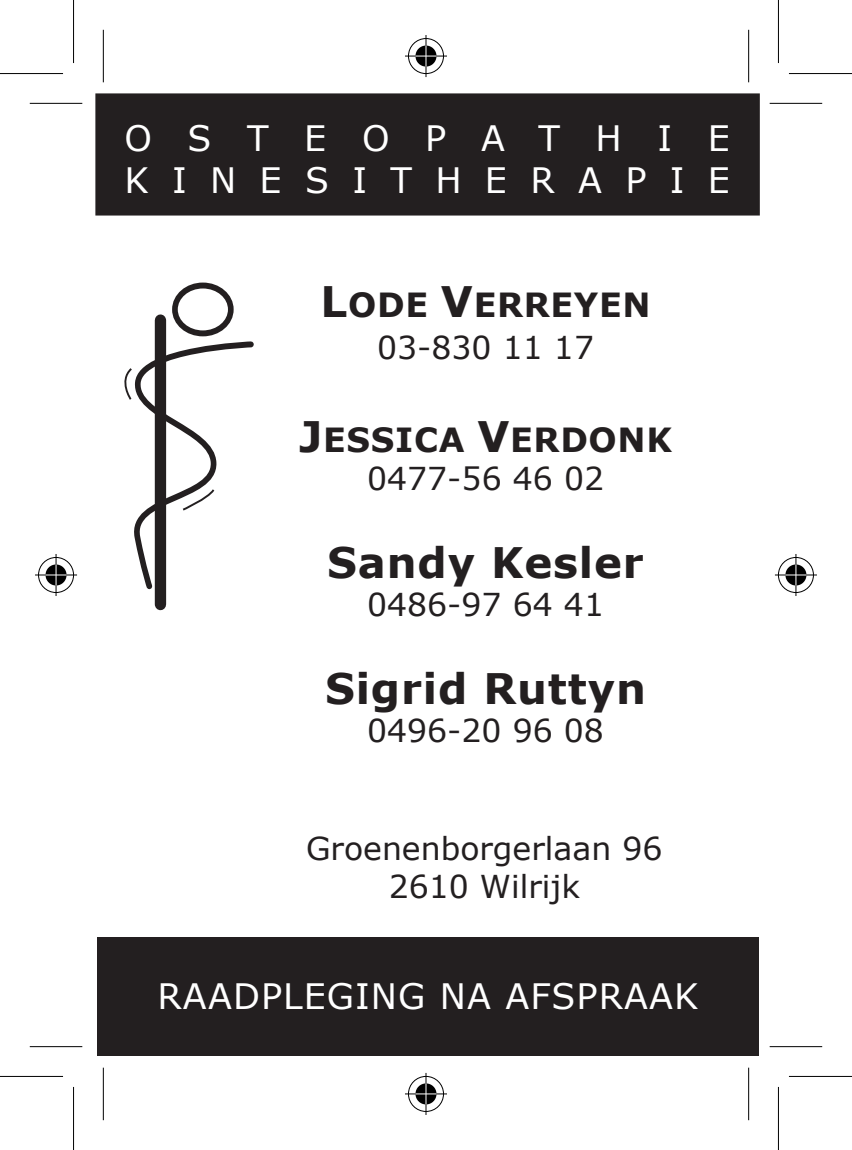
<style>
.page{position:relative;width:852px;height:1150px;background:#fff}
.page>*{position:absolute;margin:0;border:0;box-sizing:border-box;transform-origin:0 0}
.t1{font:700 42px "Verdana";letter-spacing:.02em;color:#231f20}
.t2{font:35px/42px "Verdana";letter-spacing:.665em;color:#fff}
.t3{font:35px "Verdana";letter-spacing:.03em;color:#fff}
.t4{font:700 33.25px "Verdana";letter-spacing:.02em;color:#231f20}
.t5{font:31.5px/37.8px "Verdana";color:#231f20;text-align:center}
.s1{font-size:42px}
</style>
<div class="page">
<div style="left:97px;top:95px;width:661px;height:119px;background:#231f20"></div>
<div style="left:95px;top:93px;width:664px;height:122px;border:4px solid #231f20"></div>
<div style="left:97px;top:936px;width:661px;height:118px;background:#231f20"></div>
<div style="left:155px;top:320px;width:11px;height:284px;background:#231f20"></div>
<div style="left:172px;top:282px;width:62px;height:54px;border:6px solid #231f20;border-radius:50%"></div>
<svg style="left:124px;top:338px;width:130px;height:254px"></svg>
<svg style="left:30px;top:102px;width:52px;height:1px"></svg>
<svg style="left:769px;top:102px;width:53px;height:1px"></svg>
<svg style="left:30px;top:1046px;width:52px;height:2px"></svg>
<svg style="left:769px;top:1046px;width:53px;height:2px"></svg>
<svg style="left:102px;top:30px;width:1px;height:52px"></svg>
<svg style="left:102px;top:1067px;width:1px;height:52px"></svg>
<svg style="left:749px;top:30px;width:1px;height:52px"></svg>
<svg style="left:749px;top:1067px;width:1px;height:52px"></svg>
<hr style="left:30px;top:103px;width:52px;height:1px;background:#000">
<hr style="left:769px;top:103px;width:53px;height:1px;background:#000">
<hr style="left:30px;top:1045px;width:52px;height:1px;background:#000">
<hr style="left:769px;top:1045px;width:53px;height:1px;background:#000">
<hr style="left:103px;top:30px;width:1px;height:52px;background:#000">
<hr style="left:103px;top:1067px;width:1px;height:52px;background:#000">
<hr style="left:748px;top:30px;width:1px;height:52px;background:#000">
<hr style="left:748px;top:1067px;width:1px;height:52px;background:#000">
<div style="left:0;top:71px;width:63px;height:5px;background:#f7f7f7"></div>
<div style="left:788px;top:71px;width:63px;height:5px;background:#f7f7f7"></div>
<svg style="left:0;top:1076px;width:63px;height:1px"></svg>
<svg style="left:788px;top:1076px;width:63px;height:1px"></svg>
<div style="left:71px;top:0;width:5px;height:63px;background:#f8f8f8"></div>
<div style="left:71px;top:1086px;width:5px;height:63px;background:#f8f8f8"></div>
<hr style="left:0;top:73px;width:63px;height:1px;background:#000">
<hr style="left:788px;top:73px;width:63px;height:1px;background:#000">
<hr style="left:0;top:1075px;width:63px;height:1px;background:#000">
<hr style="left:788px;top:1075px;width:63px;height:1px;background:#000">
<hr style="left:73px;top:0;width:1px;height:63px;background:#000">
<hr style="left:73px;top:1086px;width:1px;height:63px;background:#000">
<hr style="left:777px;top:0;width:2px;height:63px;background:#000">
<hr style="left:777px;top:1086px;width:2px;height:63px;background:#000">
<div style="left:406px;top:36px;width:39px;height:40px;border:4px solid #fff;border-radius:50%"></div>
<hr style="left:405px;top:54px;width:42px;height:4px;background:#fff">
<svg style="left:424px;top:35px;width:4px;height:42px"></svg>
<div style="left:413px;top:43px;width:25px;height:26px;border:4px solid #fff;border-radius:50%"></div>
<div style="left:408px;top:38px;width:36px;height:36px;border:1px solid #000;border-radius:50%"></div>
<hr style="left:405px;top:55px;width:42px;height:2px;background:#000">
<hr style="left:425px;top:35px;width:1px;height:42px;background:#000">
<div style="left:415px;top:46px;width:21px;height:21px;background:#000;border-radius:50%"></div>
<hr style="left:415px;top:55px;width:21px;height:2px;background:#fff">
<svg style="left:425px;top:46px;width:1px;height:21px"></svg>
<div style="left:406px;top:1073px;width:39px;height:40px;border:4px solid #fff;border-radius:50%"></div>
<svg style="left:405px;top:1091px;width:42px;height:4px"></svg>
<svg style="left:424px;top:1073px;width:4px;height:41px"></svg>
<div style="left:413px;top:1080px;width:25px;height:26px;border:4px solid #fff;border-radius:50%"></div>
<div style="left:408px;top:1075px;width:36px;height:36px;border:1px solid #000;border-radius:50%"></div>
<hr style="left:405px;top:1092px;width:42px;height:2px;background:#000">
<hr style="left:425px;top:1072px;width:1px;height:42px;background:#000">
<svg style="left:415px;top:1083px;width:21px;height:21px"></svg>
<hr style="left:415px;top:1092px;width:21px;height:2px;background:#fff">
<svg style="left:425px;top:1083px;width:1px;height:21px"></svg>
<div style="left:36px;top:555px;width:40px;height:39px;border:4px solid #fff;border-radius:50%"></div>
<svg style="left:35px;top:572px;width:42px;height:5px"></svg>
<hr style="left:54px;top:554px;width:4px;height:42px;background:#fff">
<div style="left:43px;top:562px;width:26px;height:25px;border:4px solid #fff;border-radius:50%"></div>
<div style="left:38px;top:557px;width:36px;height:35px;border:1px solid #000;border-radius:50%"></div>
<hr style="left:35px;top:574px;width:42px;height:1px;background:#000">
<hr style="left:55px;top:554px;width:2px;height:42px;background:#000">
<div style="left:46px;top:564px;width:21px;height:21px;background:#000;border-radius:50%"></div>
<svg style="left:46px;top:574px;width:21px;height:1px"></svg>
<hr style="left:55px;top:564px;width:2px;height:21px;background:#fff">
<div style="left:776px;top:555px;width:39px;height:39px;border:4px solid #fff;border-radius:50%"></div>
<svg style="left:775px;top:572px;width:41px;height:5px"></svg>
<svg style="left:793px;top:554px;width:5px;height:42px"></svg>
<div style="left:783px;top:562px;width:25px;height:25px;border:4px solid #fff;border-radius:50%"></div>
<div style="left:777px;top:557px;width:36px;height:35px;border:1px solid #000;border-radius:50%"></div>
<hr style="left:774px;top:574px;width:42px;height:1px;background:#000">
<hr style="left:795px;top:554px;width:1px;height:42px;background:#000">
<svg style="left:785px;top:564px;width:21px;height:21px"></svg>
<p class="t2" style="left:124px;top:116px;width:607px">OSTEOPATHIE<br>KINESITHERAPIE</p>
<p class="t4" style="left:320px;top:284px;width:331px"><span class="s1">L</span>ODE <span class="s1">V</span>ERREYEN</p>
<p class="t5" style="left:377px;top:328px;width:218px">03-830 11 17</p>
<p class="t4" style="left:299px;top:418px;width:374px"><span class="s1">J</span>ESSICA <span class="s1">V</span>ERDONK</p>
<p class="t5" style="left:367px;top:458px;width:238px">0477-56 46 02</p>
<h1 class="t1" style="left:327px;top:535px;width:318px">Sandy Kesler</h1>
<p class="t5" style="left:367px;top:584px;width:238px">0486-97 64 41</p>
<h1 class="t1" style="left:325px;top:661px;width:322px">Sigrid Ruttyn</h1>
<p class="t5" style="left:367px;top:710px;width:238px">0496-20 96 08</p>
<p class="t5" style="left:306px;top:828px;width:358px">Groenenborgerlaan 96<br>2610 Wilrijk</p>
<p class="t3" style="left:157px;top:974px;width:542px">RAADPLEGING NA AFSPRAAK</p>
</div>
